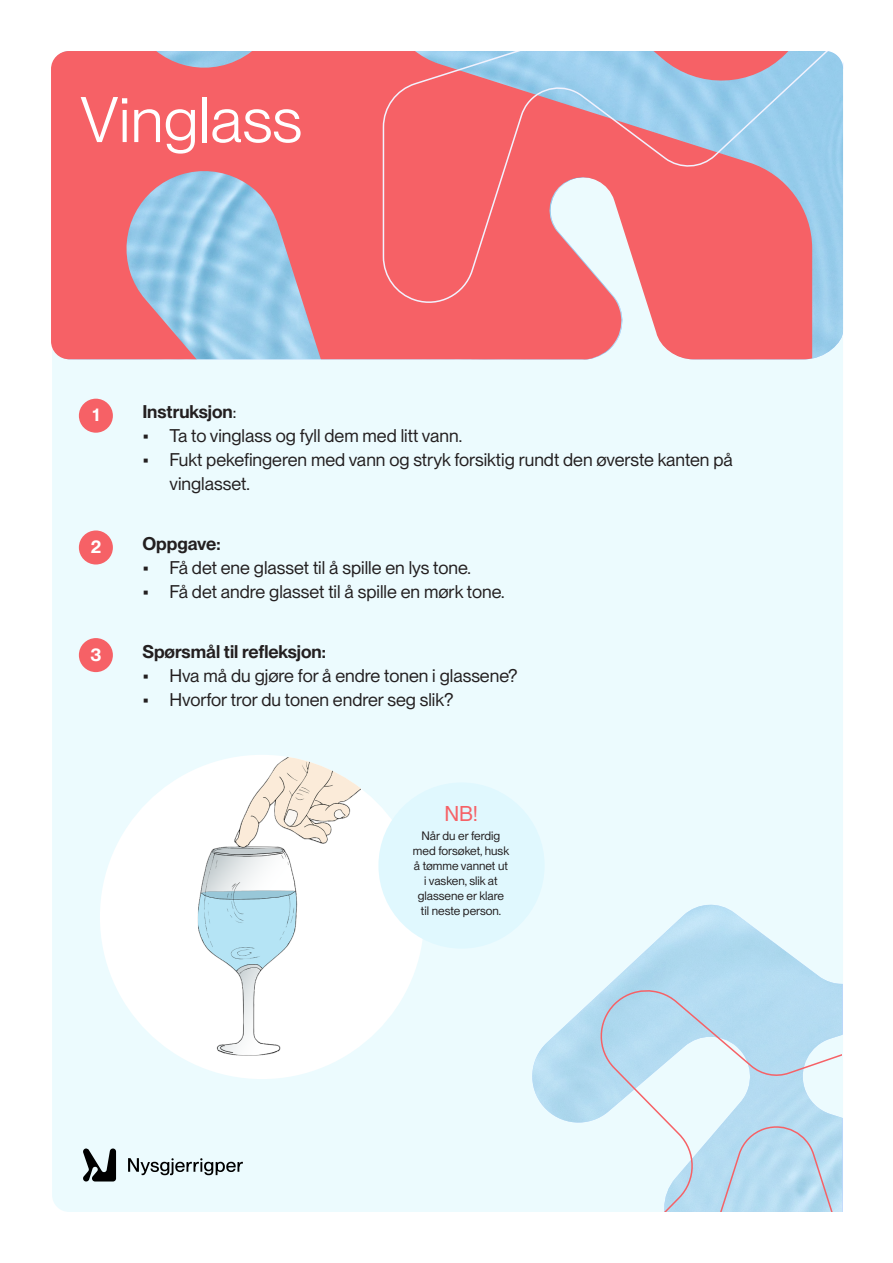
<style>
.page{position:relative;width:893px;height:1263px;background:#fff}
.page>*{position:absolute;margin:0;border:0;box-sizing:border-box;transform-origin:0 0}
.t1{font:63px "PP Neue Montreal";color:#fff}
.t2{font:21px "PP Neue Montreal";color:#f66166}
.t3{font:18px/24px "PP Neue Montreal";color:#231f20}
.t4{font:600 18px "PP Neue Montreal";color:#231f20}
.t5{font:600 18px "PP Neue Montreal";color:#fff}
.t6{font:12px/15px "PP Neue Montreal";color:#231f20;text-align:center}
.s1{font-weight:400}
</style>
<div class="page">
<div style="left:52px;top:51px;width:791px;height:1161px;background:#ecfbfe;border-radius:17px"></div>
<img style="left:821px;top:51px;width:22px;height:305px">
<img style="left:532px;top:905px;width:310px;height:307px">
<div style="left:79px;top:399px;width:34px;height:34px;background:#f66166;border-radius:50%"></div>
<div style="left:79px;top:530px;width:34px;height:34px;background:#f66166;border-radius:50%"></div>
<div style="left:79px;top:638px;width:34px;height:34px;background:#f66166;border-radius:50%"></div>
<div style="left:100px;top:755px;width:324px;height:324px;background:#fff;border-radius:50%"></div>
<img style="left:198px;top:755px;width:163px;height:300px">
<div style="left:378px;top:782px;width:167px;height:167px;background:#e0f8fe;border-radius:50%"></div>
<svg style="left:128px;top:1158px;width:115px;height:17px"></svg>
<svg style="left:83px;top:1148px;width:33px;height:34px"></svg>
<svg style="left:51px;top:51px;width:770px;height:309px;background:#e07c87"></svg>
<svg style="left:595px;top:983px;width:246px;height:228px"></svg>
<svg style="left:378px;top:52px;width:450px;height:256px;background:#dd8692"></svg>
<p class="t1" style="left:80px;top:83px;width:224px">Vinglass</p>
<p class="t5" style="left:93px;top:404px;width:8px">1</p>
<p class="t4" style="left:142px;top:401px;width:95px">Instruksjon<span class="s1">:</span></p>
<p class="t3" style="left:142px;top:424px;width:321px">• Ta to vinglass og fyll dem med litt vann.</p>
<p class="t3" style="left:169px;top:448px;width:565px;text-indent:-27px">• Fukt pekefingeren med vann og stryk forsiktig rundt den øverste kanten på vinglasset.</p>
<p class="t5" style="left:91px;top:536px;width:12px">2</p>
<p class="t4" style="left:142px;top:533px;width:80px">Oppgave:</p>
<p class="t3" style="left:142px;top:556px;width:330px">• Få det ene glasset til å spille en lys tone.</p>
<p class="t3" style="left:142px;top:580px;width:364px">• Få det andre glasset til å spille en mørk tone.</p>
<p class="t5" style="left:91px;top:644px;width:13px">3</p>
<p class="t4" style="left:142px;top:641px;width:185px">Spørsmål til refleksjon:</p>
<p class="t3" style="left:142px;top:664px;width:376px">• Hva må du gjøre for å endre tonen i glassene?</p>
<p class="t3" style="left:142px;top:688px;width:312px">• Hvorfor tror du tonen endrer seg slik?</p>
<p class="t2" style="left:444px;top:801px;width:35px">NB!</p>
<p class="t6" style="left:413px;top:828px;width:98px">Når du er ferdig med forsøket, husk å tømme vannet ut i vasken, slik at glassene er klare til neste person.</p>
</div>
